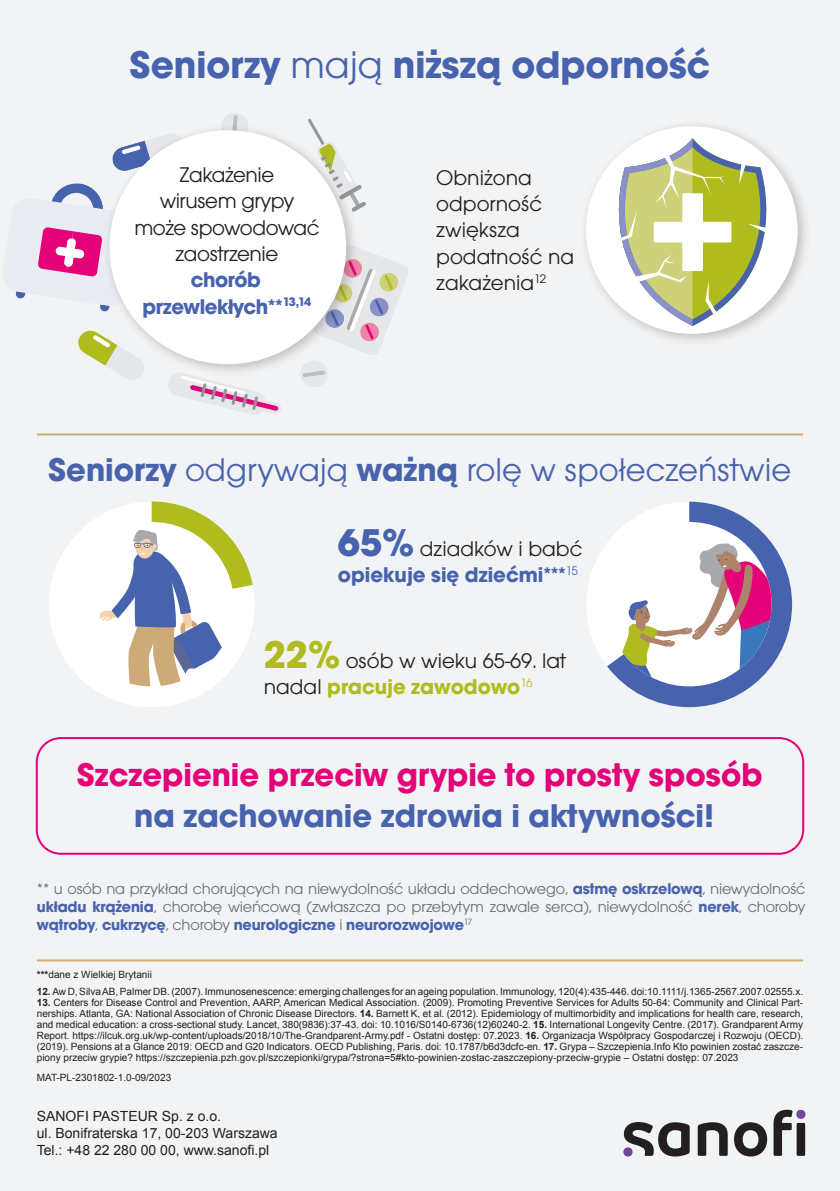
<style>
.page{position:relative;width:840px;height:1191px;background:#fff}
.page>*{position:absolute;margin:0;border:0;box-sizing:border-box;transform-origin:0 0}
.t1{font:700 40px "Avant Gar Got Itc TOT";color:#4863ae}
.t2{font:34px "Avant Gar Got Itc TOT Boo";color:#4863ae}
.t3{font:700 34px "Avant Gar Got Itc TOT";color:#e40278}
.t4{font:700 34px "Avant Gar Got Itc TOT";color:#4863ae}
.t5{font:22px/26.4px "Avant Gar Got Itc TOT Boo";color:#231f20}
.t6{font:700 22px/26.4px "Avant Gar Got Itc TOT";letter-spacing:-.005em;color:#4863ae;text-align:center}
.t7{font:22px/26.4px "Avant Gar Got Itc TOT Boo";letter-spacing:-.02em;color:#231f20;text-align:center}
.t8{font:700 22px "Avant Gar Got Itc TOT";color:#b0bb1d}
.t9{font:16px/18px "Avant Gar Got Itc TOT Boo";letter-spacing:-.01em;color:#6c6d70}
.t10{font:700 16px "Avant Gar Got Itc TOT";letter-spacing:-.01em;color:#4863ae}
.t11{font:14px/16.8px "Arial";color:#231f20}
.t12{font:10px/11px "Arial";color:#231f20;text-align:justify}
.s1{font-family:"Avant Gar Got Itc TOT Boo";font-weight:400}
.s2{font-family:"Avant Gar Got Itc TOT";font-weight:700}
.s3{font-family:"Avant Gar Got Itc TOT";font-weight:700;font-size:40px;color:#4863ae}
.s4{font-family:"Avant Gar Got Itc TOT";font-weight:700;font-size:40px;color:#b0bb1d}
.s5{font-family:"Avant Gar Got Itc TOT Boo";font-weight:400;color:#231f20}
.s6{font-family:"Avant Gar Got Itc TOT";font-weight:700;color:#4863ae}
.s7{font-family:"Avant Gar Got Itc TOT Boo";font-weight:400;color:#6c6d70}
.s8{font-weight:700}
</style>
<div class="page">
<div style="left:0;top:0;width:839px;height:1191px;background:#f2f3f4"></div>
<div style="left:36px;top:737px;width:767px;height:117px;border:2px solid #e40278;border-radius:24px"></div>
<svg style="left:78px;top:330px;width:59px;height:50px"></svg>
<svg style="left:302px;top:249px;width:106px;height:138px"></svg>
<svg style="left:168px;top:378px;width:113px;height:37px"></svg>
<svg style="left:15px;top:183px;width:87px;height:128px"></svg>
<svg style="left:222px;top:113px;width:26px;height:10px"></svg>
<svg style="left:308px;top:119px;width:58px;height:90px"></svg>
<div style="left:102px;top:123px;width:257px;height:255px;background:#231f20;opacity:.25"></div>
<div style="left:109px;top:130px;width:237px;height:234px;background:#fff;border-radius:50%"></div>
<svg style="left:587px;top:545px;width:206px;height:163px"></svg>
<svg style="left:606px;top:501px;width:185px;height:206px"></svg>
<svg style="left:49px;top:517px;width:205px;height:190px;fill:#fff"></svg>
<div style="left:69px;top:522px;width:165px;height:164px;background:#fff;border-radius:50%"></div>
<svg style="left:99px;top:501px;width:153px;height:185px"></svg>
<div style="left:578px;top:119px;width:232px;height:229px;background:#231f20;opacity:.25"></div>
<div style="left:585px;top:126px;width:212px;height:208px;background:#fff;border-radius:50%"></div>
<svg style="left:609px;top:138px;width:164px;height:188px"></svg>
<hr style="left:37px;top:433px;width:765px;height:2px;background:#ceaa78">
<hr style="left:37px;top:959px;width:765px;height:2px;background:#ceaa78">
<svg style="left:623px;top:1122px;width:66px;height:34px"></svg>
<svg style="left:697px;top:1122px;width:30px;height:33px"></svg>
<svg style="left:734px;top:1122px;width:32px;height:34px"></svg>
<div style="left:796px;top:1123px;width:8px;height:32px;background:#231f20"></div>
<svg style="left:773px;top:1109px;width:19px;height:46px"></svg>
<div style="left:623px;top:1147px;width:9px;height:9px;background:#73479c;border-radius:50%"></div>
<svg style="left:795px;top:1109px;width:10px;height:9px"></svg>
<h1 class="t1" style="left:130px;top:40px;width:581px">Seniorzy <span class="s1">mają</span> niższą odporność</h1>
<h3 class="t7" style="left:134px;top:161px;width:186px">Zakażenie<br>wirusem grypy może spowodować zaostrzenie</h3>
<h3 class="t6" style="left:142px;top:266px;width:170px">chorób przewlekłych<sup>**</sup><sup>13,14</sup></h3>
<h3 class="t5" style="left:436px;top:164px;width:139px">Obniżona odporność zwiększa podatność na zakażenia<sup>12</sup></h3>
<h2 class="t2" style="left:49px;top:449px;width:743px"><span class="s2">Seniorzy</span> odgrywają <span class="s2">ważną</span> rolę w społeczeństwie</h2>
<h3 class="t5" style="left:338px;top:535px;width:246px"><span class="s3">65%</span> dziadków i babć</h3>
<h3 class="t6" style="left:338px;top:561px;width:241px">opiekuje się dziećmi<sup>***</sup><sup>15</sup></h3>
<h3 class="t5" style="left:263px;top:647px;width:304px"><span class="s4">22%</span> osób w wieku 65-69. lat</h3>
<h3 class="t8" style="left:263px;top:673px;width:270px"><span class="s5">nadal</span> pracuje zawodowo<sup>16</sup></h3>
<h2 class="t3" style="left:77px;top:754px;width:686px">Szczepienie przeciw grypie to prosty sposób</h2>
<h2 class="t4" style="left:134px;top:795px;width:581px">na zachowanie zdrowia i aktywności!</h2>
<h3 class="t9" style="left:37px;top:879px;width:769px">** u osób na przykład chorujących na niewydolność układu oddechowego, <span class="s6">astmę oskrzelową</span>, niewydolność <span class="s6">układu krążenia</span>, chorobę wieńcową (zwłaszcza po przebytym zawale serca), niewydolność <span class="s6">nerek</span>, choroby</h3>
<h3 class="t10" style="left:37px;top:915px;width:436px">wątroby<span class="s7">,</span> cukrzycę<span class="s7">, choroby</span> neurologiczne <span class="s7">i</span> neurorozwojowe<sup>17</sup></h3>
<p class="t12" style="left:37px;top:969px;width:117px"><span class="s8">***</span>dane z Wielkiej Brytanii</p>
<p class="t12" style="left:37px;top:986px;width:767px"><span class="s8">12.</span> Aw D, Silva AB, Palmer DB. (2007). Immunosenescence: emerging challenges for an ageing population. Immunology, 120(4):435-446. doi:10.1111/j.1365-2567.2007.02555.x.</p>
<p class="t12" style="left:37px;top:997px;width:767px"><span class="s8">13.</span> Centers for Disease Control and Prevention, AARP, American Medical Association. (2009). Promoting Preventive Services for Adults 50-64: Community and Clinical Part&shy;nerships. Atlanta, GA: National Association of Chronic Disease Directors. <span class="s8">14.</span> Barnett K, et al. (2012). Epidemiology of multimorbidity and implications for health care, research, and medical education: a cross-sectional study. Lancet, 380(9836):37-43. doi: 10.1016/S0140-6736(12)60240-2. <span class="s8">15.</span> International Longevity Centre. (2017). Grandparent Army Report. https://ilcuk.org.uk/wp-content/uploads/2018/10/The-Grandparent-Army.pdf - Ostatni dostęp: 07.2023. <span class="s8">16.</span> Organizacja Współpracy Gospodarczej i Rozwoju (OECD). (2019). Pensions at a Glance 2019: OECD and G20 Indicators. OECD Publishing, Paris. doi: 10.1787/b6d3dcfc-en. <span class="s8">17.</span> Grypa – Szczepienia.Info Kto powinien zostać zaszcze&shy;piony przeciw grypie? https://szczepienia.pzh.gov.pl/szczepionki/grypa/?strona=5#kto-powinien-zostac-zaszczepiony-przeciw-grypie – Ostatni dostęp: 07.2023</p>
<p class="t12" style="left:37px;top:1071px;width:136px">MAT-PL-2301802-1.0-09/2023</p>
<h3 class="t11" style="left:37px;top:1108px;width:242px">SANOFI PASTEUR Sp. z o.o.<br>ul. Bonifraterska 17, 00-203 Warszawa<br>Tel.: +48 22 280 00 00, www.sanofi.pl</h3>
</div>
